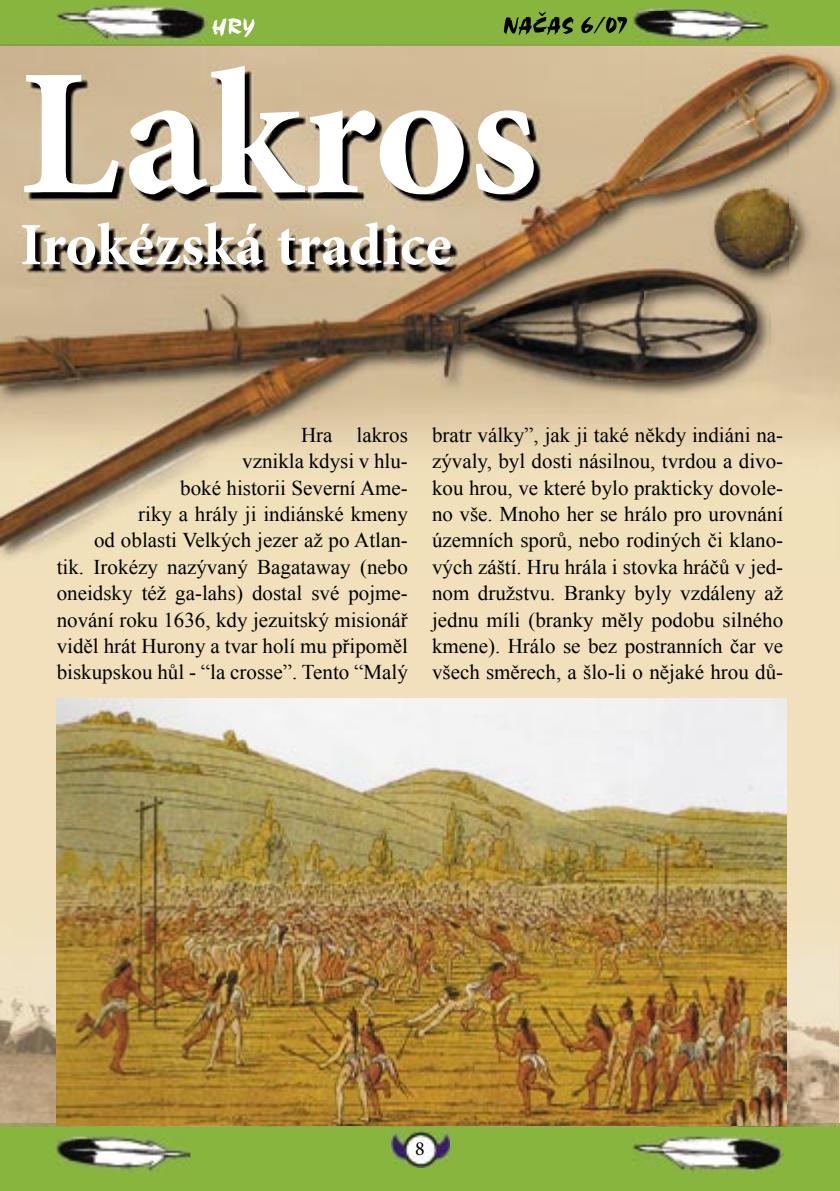
<style>
.page{position:relative;width:840px;height:1191px;background:#fff}
.page>*{position:absolute;margin:0;border:0;box-sizing:border-box;transform-origin:0 0}
.t1{font:700 180px "Minion Pro";letter-spacing:.005em;color:#fff}
.t2{font:700 60px "Minion Pro";color:#fff}
.t3{font:21px/26.4px "Times New Roman";color:#000;text-align:right}
.t4{font:20px "Minion Pro";color:#000}
</style>
<div class="page">
<div style="left:0;top:1123px;width:839px;height:68px;background:#87b53e"></div>
<img style="left:391px;top:1131px;width:58px;height:36px">
<div style="left:0;top:0;width:839px;height:45px;background:#87b53e"></div>
<div style="left:0;top:47px;width:839px;height:1076px;background:#f1e0bb"></div>
<img style="left:642px;top:7px;width:67px;height:4px">
<img style="left:86px;top:4px;width:104px;height:7px">
<img style="left:55px;top:1135px;width:136px;height:37px">
<img style="left:632px;top:1135px;width:150px;height:37px">
<img style="left:0;top:892px;width:839px;height:234px">
<hr style="left:839px;top:1123px;width:1px;height:68px;background:#87b53e">
<hr style="left:839px;top:0;width:1px;height:45px;background:#87b53e">
<hr style="left:839px;top:47px;width:1px;height:1076px;background:#f1e0bb">
<img style="left:788px;top:44px;width:51px;height:1px">
<img style="left:788px;top:45px;width:51px;height:4px">
<img style="left:769px;top:49px;width:70px;height:392px">
<img style="left:0;top:303px;width:769px;height:254px">
<img style="left:0;top:11px;width:788px;height:292px">
<img style="left:503px;top:12px;width:124px;height:23px">
<img style="left:212px;top:18px;width:42px;height:19px">
<img style="left:57px;top:698px;width:729px;height:427px">
<h1 class="t1" style="left:20px;top:8px;width:519px">Lakros</h1>
<h2 class="t2" style="left:20px;top:203px;width:433px">Irokézská tradice</h2>
<p class="t3" style="left:57px;top:421px;width:352px">Hra lakros<br>vznikla kdysi v hlu-<br>boké historii Severní Ame-<br>riky a hrály ji indiánské kmeny<br>od oblasti Velkých jezer až po Atlan-<br>tik. Irokézy nazývaný Bagataway (nebo oneidsky též ga-lahs) dostal své pojme&shy;nování roku 1636, kdy jezuitský misionář viděl hrát Hurony a tvar holí mu připoměl biskupskou hůl - “la crosse”. Tento “Malý</p>
<p class="t3" style="left:432px;top:421px;width:352px;text-align:justify">bratr války”, jak ji také někdy indiáni na&shy;zývaly, byl dosti násilnou, tvrdou a divo&shy;kou hrou, ve které bylo prakticky dovole&shy;no vše. Mnoho her se hrálo pro urovnání územních sporů, nebo rodiných či klano&shy;vých záští. Hru hrála i stovka hráčů v jed&shy;nom družstvu. Branky byly vzdáleny až jednu míli (branky měly podobu silného kmene). Hrálo se bez postranních čar ve všech směrech, a šlo-li o nějaké hrou dů-</p>
<p class="t4" style="left:415px;top:1135px;width:11px">8</p>
</div>
